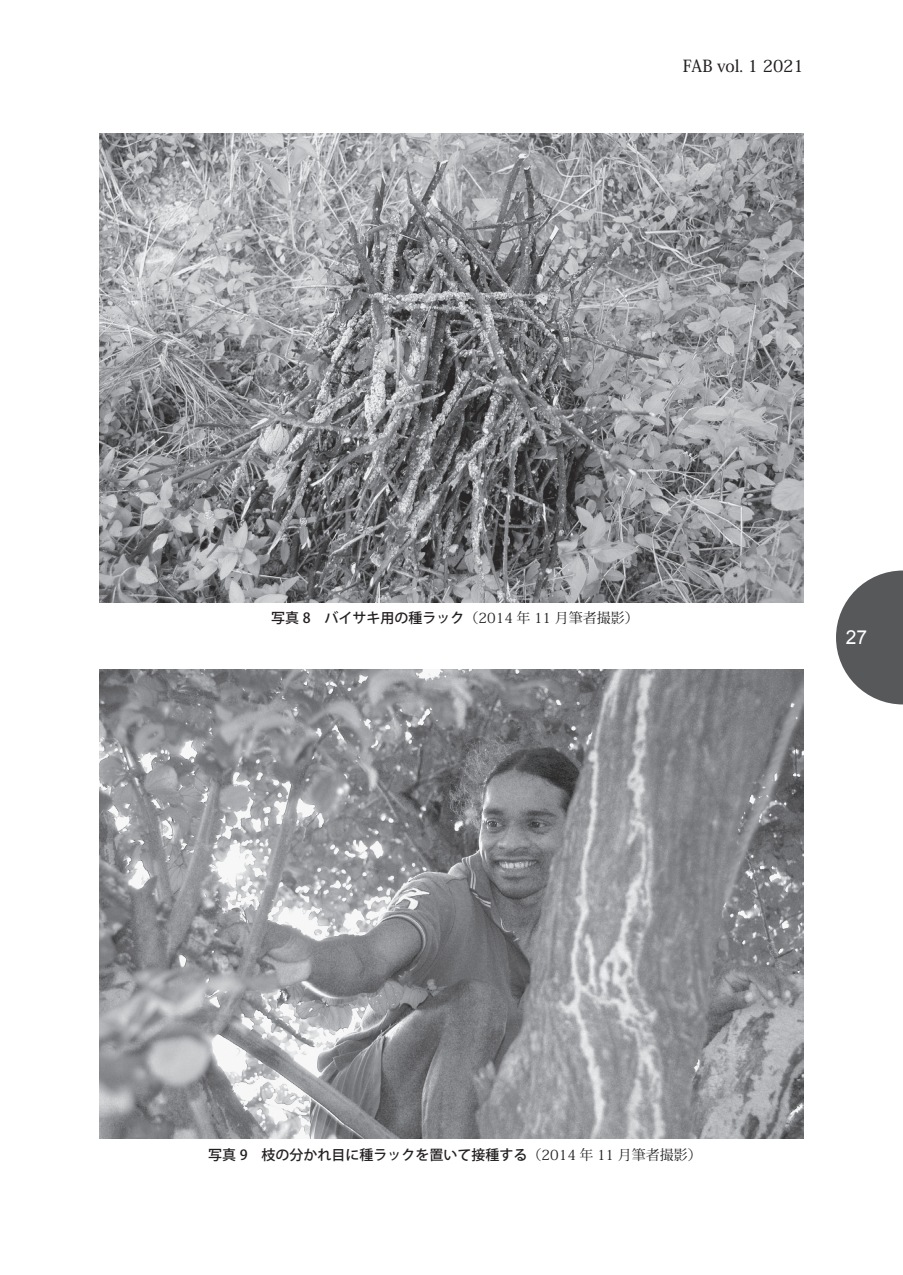
<style>
.page{position:relative;width:903px;height:1275px;background:#fff}
.page>*{position:absolute;margin:0;border:0;box-sizing:border-box;transform-origin:0 0}
.t1{font:19.25px "Arial";color:#fff}
.t2{font:500 16.62px "Koz Min Pr 6 N";color:#231f20}
.t3{font:500 14px "Koz Go Pr 6 N";color:#231f20}
.s1{font-family:"Koz Min Pr 6 N";font-weight:400}
</style>
<div class="page">
<svg style="left:836px;top:570px;width:67px;height:134px"></svg>
<img style="left:99px;top:134px;width:705px;height:468px">
<img style="left:99px;top:670px;width:705px;height:468px">
<p class="t2" style="left:683px;top:57px;width:122px">FAB vol. 1 2021</p>
<p class="t3" style="left:271px;top:610px;width:369px">写真 8　バイサキ用の種ラック<span class="s1">（2014 年 11 月筆者撮影）</span></p>
<h1 class="t1" style="left:846px;top:625px;width:23px">27</h1>
<p class="t3" style="left:208px;top:1147px;width:495px">写真 9　枝の分かれ目に種ラックを置いて接種する<span class="s1">（2014 年 11 月筆者撮影）</span></p>
</div>
